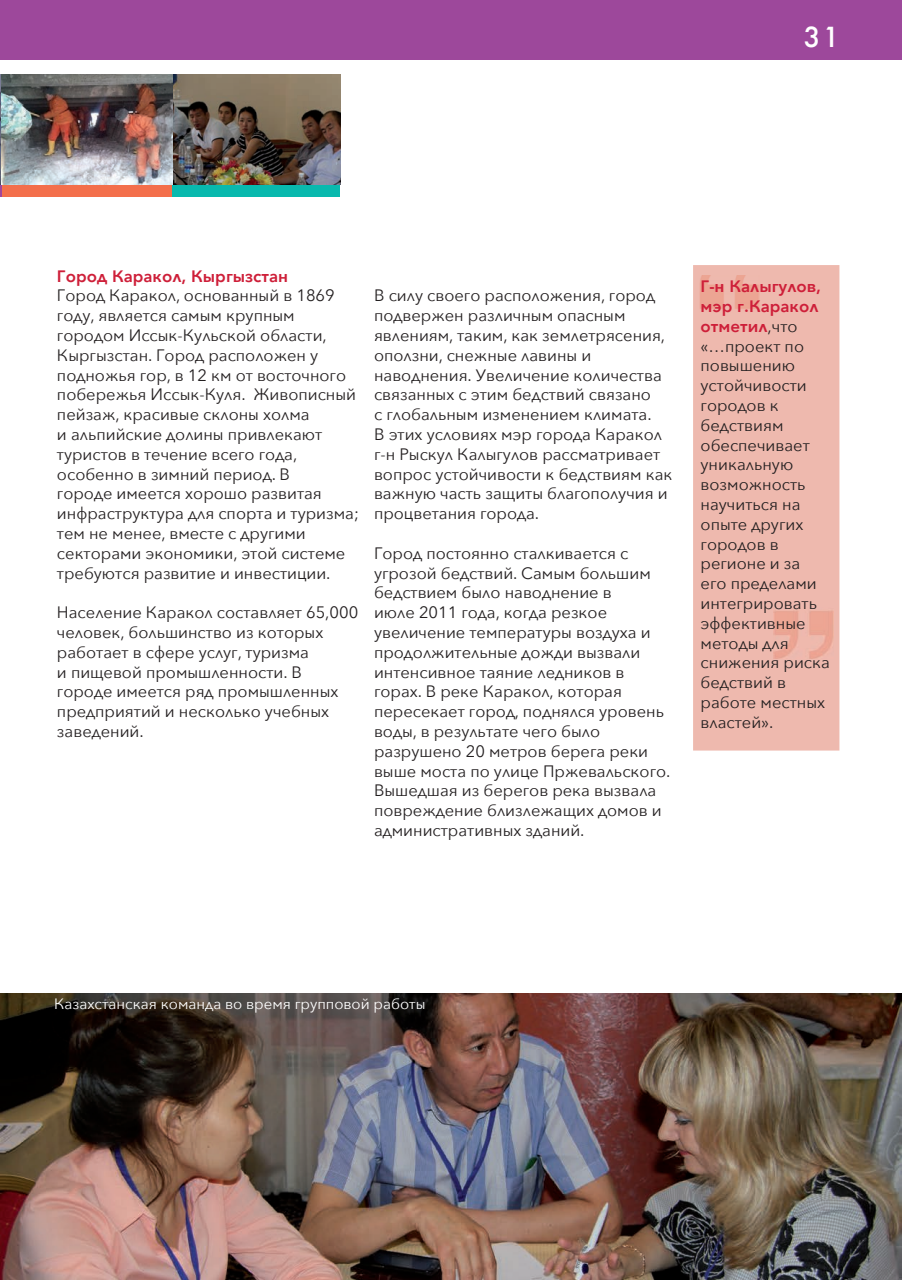
<style>
.page{position:relative;width:902px;height:1280px;background:#fff}
.page>*{position:absolute;margin:0;border:0;box-sizing:border-box;transform-origin:0 0}
.t1{font:500 27px "Futura";color:#fff}
.t2{font:16.5px/19.8px "Avenir Next";color:#231f20}
.t3{font:800 16.5px/19.8px "Avenir";color:#ce1f39}
.t4{font:15px "Avenir Next";color:#fff}
.s1{font-family:"Avenir Next";font-weight:400;color:#231f20}
</style>
<div class="page">
<div style="left:0;top:0;width:901px;height:59px;background:#9d489b"></div>
<svg style="left:0;top:184px;width:2px;height:12px"></svg>
<div style="left:2px;top:184px;width:170px;height:12px;background:#f36f4b"></div>
<div style="left:172px;top:184px;width:168px;height:12px;background:#08b9ae"></div>
<img style="left:1px;top:994px;width:900px;height:286px">
<img style="left:0;top:74px;width:340px;height:110px">
<div style="left:693px;top:265px;width:146px;height:485px;background:#eeb9ae"></div>
<img style="left:773px;top:607px;width:60px;height:52px">
<img style="left:699px;top:276px;width:60px;height:36px">
<h1 class="t1" style="left:803px;top:18px;width:37px">31</h1>
<p class="t3" style="left:57px;top:266px;width:233px">Город Каракол, Кыргызстан</p>
<p class="t2" style="left:57px;top:285px;width:303px">Город Каракол, основанный в 1869 году, является самым крупным городом Иссык-Кульской области,<br>Кыргызстан. Город расположен у подножья гор, в 12 км от восточного побережья Иссык-Куля. Живописный пейзаж, красивые склоны холма<br>и альпийские долины привлекают туристов в течение всего года, особенно в зимний период. В<br>городе имеется хорошо развитая инфраструктура для спорта и туризма; тем не менее, вместе с другими секторами экономики, этой системе требуются развитие и инвестиции.</p>
<p class="t2" style="left:57px;top:602px;width:303px">Население Каракол составляет 65,000 человек, большинство из которых работает в сфере услуг, туризма<br>и пищевой промышленности. В городе имеется ряд промышленных предприятий и несколько учебных заведений.</p>
<p class="t2" style="left:374px;top:285px;width:300px">В силу своего расположения, город подвержен различным опасным явлениям, таким, как землетрясения, оползни, снежные лавины и наводнения. Увеличение количества связанных с этим бедствий связано<br>с глобальным изменением климата.<br>В этих условиях мэр города Каракол г-н Рыскул Калыгулов рассматривает вопрос устойчивости к бедствиям как важную часть защиты благополучия и процветания города.</p>
<p class="t2" style="left:374px;top:542px;width:298px">Город постоянно сталкивается с угрозой бедствий. Самым большим бедствием было наводнение в<br>июле 2011 года, когда резкое увеличение температуры воздуха и продолжительные дожди вызвали интенсивное таяние ледников в горах. В реке Каракол, которая пересекает город, поднялся уровень воды, в результате чего было разрушено 20 метров берега реки выше моста по улице Пржевальского.<br>Вышедшая из берегов река вызвала повреждение близлежащих домов и административных зданий.</p>
<p class="t3" style="left:700px;top:276px;width:122px">Г-н Калыгулов, мэр г.Каракол отметил<span class="s1">,что</span></p>
<p class="t2" style="left:700px;top:335px;width:131px">«…проект по повышению устойчивости городов к бедствиям обеспечивает уникальную возможность научиться на опыте других городов в регионе и за его пределами интегрировать эффективные методы для снижения риска бедствий в работе местных властей».</p>
<p class="t4" style="left:54px;top:991px;width:373px">Казахстанская команда во время групповой работы</p>
</div>
